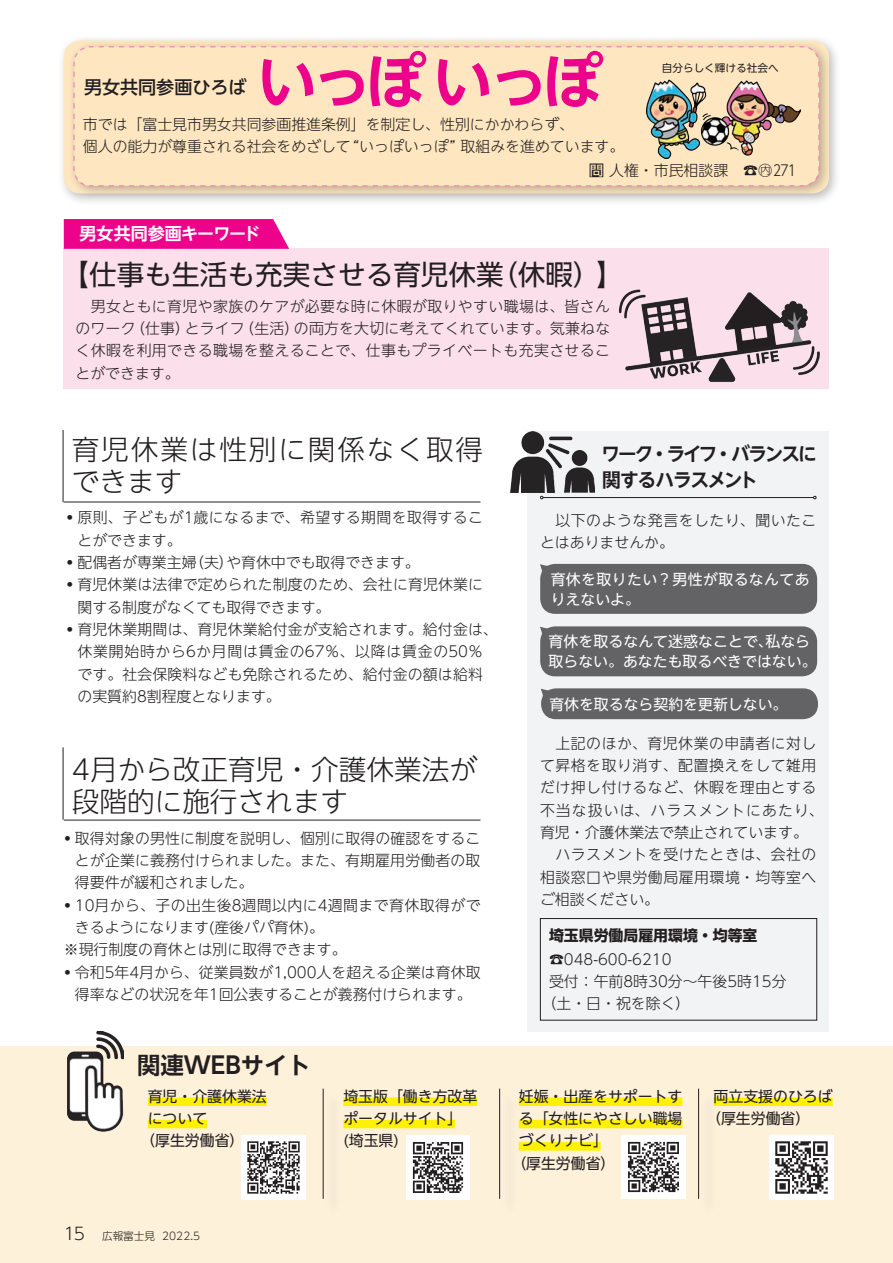
<style>
.page{position:relative;width:893px;height:1263px;background:#fff}
.page>*{position:absolute;margin:0;border:0;box-sizing:border-box;transform-origin:0 0}
.t1{font:700 60.6px "UD Shin Go NT Pr 6 N De";letter-spacing:-.08em;color:#ed028c}
.t2{font:300 27.6px/32px "UD Shin Go NT Pr 6 N";color:#231f20}
.t3{font:27.6px "UD Shin Go NT Pr 6 N";color:#231f20}
.t4{font:300 27.6px/32px "UD Shin Go NT Pr 6 N";letter-spacing:.07em;color:#231f20}
.t5{font:700 23.4px "UD Shin Go NT Pr 6 N De";color:#231f20}
.t6{font:700 19.2px/25.5px "UD Shin Go NT Pr 6 N De";letter-spacing:-.095em;color:#231f20}
.t7{font:500 18px "UD Shin Go NT Pr 6 N";color:#231f20}
.t8{font:700 16.95px "UD Shin Go NT Pr 6 N De";letter-spacing:-.015em;color:#fff}
.t9{font:300 14.85px/22.4px "UD Shin Go NT Pr 6 N";letter-spacing:.01em;color:#231f20}
.t10{font:300 14.85px/22.4px "UD Shin Go NT Pr 6 N";letter-spacing:.035em;color:#231f20}
.t11{font:14.85px/22.4px "UD Shin Go NT Pr 6 N";color:#231f20}
.t12{font:14.85px/20.2px "UD Shin Go NT Pr 6 N";color:#fff}
.t13{font:300 14.85px "UD Shin Go NT Pr 6 N";letter-spacing:.03em;color:#231f20}
.t14{font:300 14.85px "UD Shin Go NT Pr 6 N";letter-spacing:.05em;color:#231f20}
.t15{font:14.85px/20.2px "UD Shin Go NT Pr 6 N";letter-spacing:.025em;color:#fff}
.t16{font:700 14.85px "UD Shin Go NT Pr 6 N";color:#231f20}
.t17{font:300 10.65px "UD Shin Go NT Pr 6 N";color:#231f20}
.t18{font:10.65px "UD Shin Go NT Pr 6 N";color:#231f20}
.s1{font-weight:500}
.s2{font-weight:800}
.s3{font-size:16.95px}
</style>
<div class="page">
<div style="left:527px;top:432px;width:302px;height:600px;background:#f2f3f4"></div>
<div style="left:540px;top:626px;width:277px;height:50px;background:#636366"></div>
<div style="left:0;top:1047px;width:893px;height:216px;background:#fef1da"></div>
<div style="left:64px;top:249px;width:765px;height:140px;background:#fbdfeb"></div>
<div style="left:57px;top:34px;width:785px;height:172px;background:#231f20;opacity:.3"></div>
<div style="left:67px;top:40px;width:765px;height:159px;background:#231f20;opacity:.3"></div>
<div style="left:73px;top:45px;width:747px;height:142px;background:#fee7c0"></div>
<svg style="left:64px;top:219px;width:225px;height:30px;background:#ed0c90"></svg>
<img style="left:647px;top:78px;width:153px;height:80px">
<div style="left:148px;top:1097px;width:119px;height:9px;background:#fff101"></div>
<div style="left:148px;top:1120px;width:59px;height:8px;background:#fff101"></div>
<div style="left:519px;top:1097px;width:163px;height:9px;background:#fff101"></div>
<div style="left:519px;top:1120px;width:163px;height:8px;background:#fff101"></div>
<div style="left:519px;top:1142px;width:82px;height:8px;background:#fff101"></div>
<div style="left:343px;top:1097px;width:134px;height:9px;background:#fff101"></div>
<div style="left:343px;top:1120px;width:112px;height:8px;background:#fff101"></div>
<div style="left:714px;top:1097px;width:119px;height:9px;background:#fff101"></div>
<hr style="left:64px;top:820px;width:416px;height:1px;background:#231f20">
<hr style="left:64px;top:502px;width:416px;height:1px;background:#231f20">
<div style="left:540px;top:918px;width:277px;height:102px;border:1px solid #231f20"></div>
<img style="left:241px;top:1135px;width:64px;height:64px">
<img style="left:406px;top:1135px;width:64px;height:64px">
<img style="left:770px;top:1135px;width:63px;height:64px">
<img style="left:622px;top:1135px;width:64px;height:64px">
<div style="left:502px;top:1093px;width:17px;height:122px;background:#faedd7"></div>
<hr style="left:499px;top:1089px;width:1px;height:110px;background:#231f20">
<div style="left:325px;top:1093px;width:17px;height:122px;background:#faedd7"></div>
<hr style="left:323px;top:1089px;width:1px;height:110px;background:#231f20">
<div style="left:700px;top:1093px;width:17px;height:122px;background:#faedd7"></div>
<hr style="left:698px;top:1089px;width:1px;height:110px;background:#231f20">
<hr style="left:63px;top:430px;width:1px;height:72px;background:#231f20">
<hr style="left:63px;top:747px;width:1px;height:73px;background:#231f20">
<img style="left:619px;top:289px;width:200px;height:100px">
<img style="left:511px;top:432px;width:84px;height:60px">
<img style="left:67px;top:1032px;width:57px;height:100px">
<hr style="left:543px;top:497px;width:271px;height:1px;background:#231f20">
<div style="left:541px;top:688px;width:277px;height:31px;background:#636366"></div>
<div style="left:540px;top:564px;width:277px;height:50px;background:#636366"></div>
<p class="t7" style="left:84px;top:72px;width:164px">男女共同参画ひろば</p>
<h1 class="t1" style="left:256px;top:32px;width:348px">いっぽいっぽ</h1>
<p class="t18" style="left:662px;top:59px;width:118px">自分らしく輝ける社会へ</p>
<p class="t9" style="left:83px;top:114px;width:543px;line-height:21.3px">市では「富士見市男女共同参画推進条例」を制定し、性別にかかわらず、<br>個人の能力が尊重される社会をめざして“いっぽいっぽ” 取組みを進めています。</p>
<p class="t9" style="left:589px;top:159px;width:208px"><span class="s1">問</span> 人権・市民相談課　☎○<sup>内</sup> 271</p>
<p class="t8" style="left:80px;top:220px;width:182px">男女共同参画キーワード</p>
<h2 class="t3" style="left:62px;top:252px;width:563px">【仕事も生活も充実させる育児休業（休暇）】</h2>
<p class="t9" style="left:75px;top:294px;width:536px;text-align:justify">　男女ともに育児や家族のケアが必要な時に休暇が取りやすい職場は、皆さんのワーク（仕事）とライフ（生活）の両方を大切に考えてくれています。気兼ねなく休暇を利用できる職場を整えることで、仕事もプライベートも充実させることができます。</p>
<h2 class="t4" style="left:72px;top:433px;width:413px">育児休業は性別に関係なく取得できます</h2>
<p class="t9" style="left:63px;top:506px;width:422px"><span class="s2">・</span>原則、子どもが1歳になるまで、希望する期間を取得するこ</p>
<p class="t9" style="left:77px;top:528px;width:106px">とができます。</p>
<p class="t9" style="left:63px;top:551px;width:359px"><span class="s2">・</span>配偶者が専業主婦（夫）や育休中でも取得できます。</p>
<p class="t9" style="left:63px;top:573px;width:422px"><span class="s2">・</span>育児休業は法律で定められた制度のため、会社に育児休業に</p>
<p class="t9" style="left:77px;top:595px;width:254px">関する制度がなくても取得できます。</p>
<p class="t9" style="left:63px;top:618px;width:437px"><span class="s2">・</span>育児休業期間は、育児休業給付金が支給されます。給付金は、</p>
<p class="t14" style="left:77px;top:640px;width:407px">休業開始時から6か月間は賃金の67％、以降は賃金の50％</p>
<p class="t9" style="left:77px;top:662px;width:407px">です。社会保険料なども免除されるため、給付金の額は給料</p>
<p class="t9" style="left:77px;top:685px;width:205px">の実質約8割程度となります。</p>
<h2 class="t2" style="left:72px;top:753px;width:407px">4月から改正育児・介護休業法が段階的に施行されます</h2>
<p class="t9" style="left:60px;top:826px;width:422px"><span class="s2">・</span>取得対象の男性に制度を説明し、個別に取得の確認をするこ</p>
<p class="t9" style="left:75px;top:848px;width:407px">とが企業に義務付けられました。また、有期雇用労働者の取</p>
<p class="t9" style="left:75px;top:871px;width:180px">得要件が緩和されました。</p>
<p class="t13" style="left:60px;top:893px;width:422px"><span class="s2">・</span>10月から、子の出生後8週間以内に4週間まで育休取得がで</p>
<p class="t9" style="left:75px;top:915px;width:251px">きるようになります(産後パパ育休)。</p>
<p class="t9" style="left:64px;top:938px;width:284px">※現行制度の育休とは別に取得できます。</p>
<p class="t9" style="left:60px;top:960px;width:422px"><span class="s2">・</span>令和5年4月から、従業員数が1,000人を超える企業は育休取</p>
<p class="t9" style="left:75px;top:982px;width:398px">得率などの状況を年1回公表することが義務付けられます。</p>
<p class="t6" style="left:601px;top:441px;width:217px">ワーク・ライフ・バランスに関するハラスメント</p>
<p class="t10" style="left:540px;top:508px;width:278px">　以下のような発言をしたり、聞いたことはありませんか。</p>
<p class="t15" style="left:551px;top:569px;width:261px">育休を取りたい？男性が取るなんてありえないよ。</p>
<p class="t12" style="left:549px;top:631px;width:269px">育休を取るなんて迷惑なことで、私なら取らない。あなたも取るべきではない。</p>
<p class="t12" style="left:549px;top:694px;width:240px">育休を取るなら契約を更新しない。</p>
<p class="t10" style="left:540px;top:731px;width:285px">　上記のほか、育児休業の申請者に対して昇格を取り消す、配置換えをして雑用だけ押し付けるなど、休暇を理由とする不当な扱いは、ハラスメントにあたり、育児・介護休業法で禁止されています。　ハラスメントを受けたときは、会社の相談窓口や県労働局雇用環境・均等室へご相談ください。</p>
<p class="t16" style="left:549px;top:924px;width:210px">埼玉県労働局雇用環境・均等室</p>
<p class="t9" style="left:549px;top:947px;width:124px">☎048-600-6210</p>
<p class="t9" style="left:549px;top:970px;width:239px">受付：午前8時30分～午後5時15分</p>
<p class="t9" style="left:542px;top:992px;width:150px">（土・日・祝を除く）</p>
<h3 class="t5" style="left:137px;top:1046px;width:175px">関連WEBサイト</h3>
<p class="t11" style="left:148px;top:1084px;width:121px">育児・介護休業法</p>
<p class="t11" style="left:148px;top:1107px;width:61px">について</p>
<p class="t11" style="left:140px;top:1129px;width:106px">（厚生労働省）</p>
<p class="t17" style="left:64px;top:1227px;width:138px"><span class="s3">15</span> 広報富士見 2022.5</p>
<p class="t11" style="left:343px;top:1084px;width:135px">埼玉版「働き方改革ポータルサイト」<br>(埼玉県)</p>
<p class="t11" style="left:706px;top:1084px;width:128px;text-indent:7px">両立支援のひろば（厚生労働省）</p>
<p class="t11" style="left:519px;top:1084px;width:165px">妊娠・出産をサポートす</p>
<p class="t11" style="left:519px;top:1107px;width:165px">る「女性にやさしい職場</p>
<p class="t11" style="left:519px;top:1129px;width:91px">づくりナビ」</p>
<p class="t11" style="left:511px;top:1151px;width:106px">（厚生労働省）</p>
</div>
